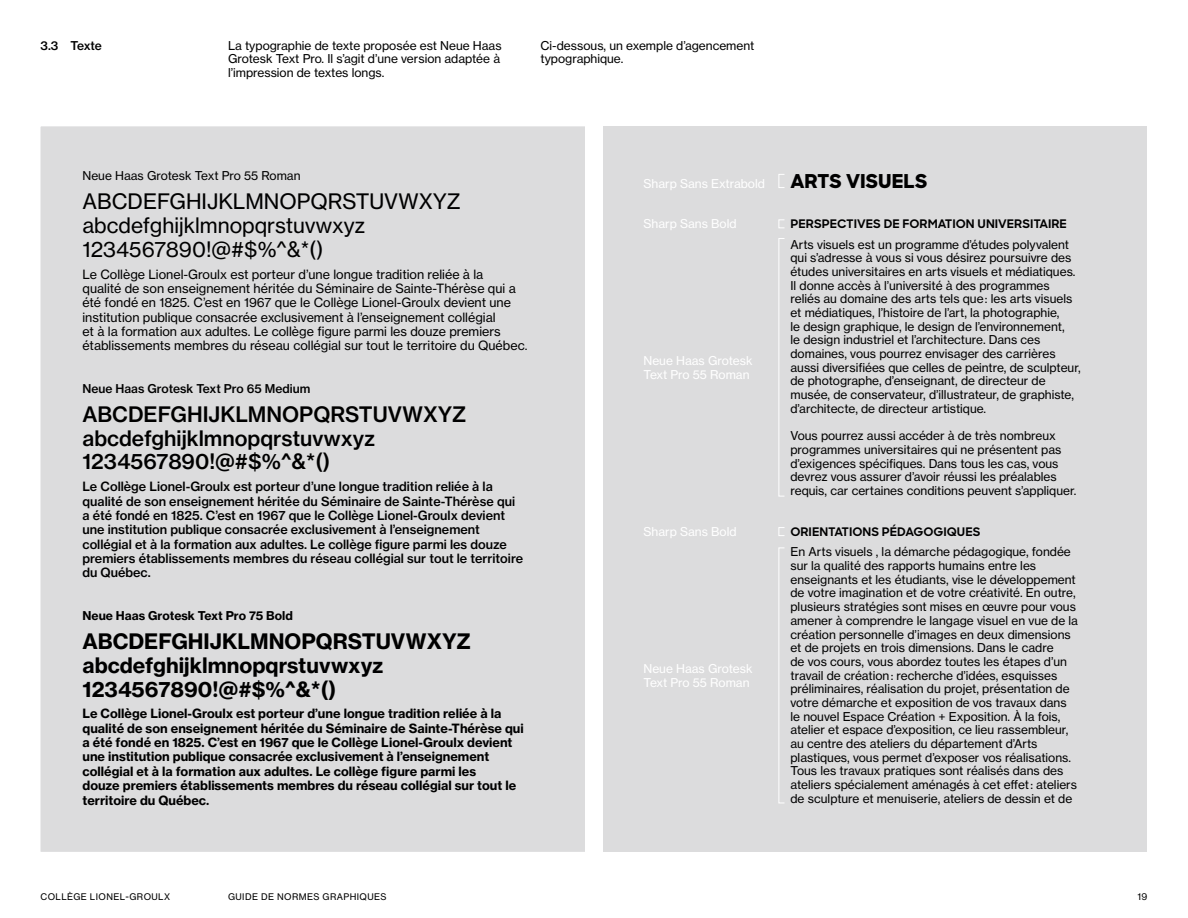
<style>
.page{position:relative;width:1188px;height:918px;background:#fff}
.page>*{position:absolute;margin:0;border:0;box-sizing:border-box;transform-origin:0 0}
.t1{font:21px/24px "N Haas Grotesk TX Pro 55 Rg";color:#000}
.t2{font:21px/24px "N Haas Grotesk TX Pro 65 Md";color:#000}
.t3{font:700 21px/24px "Haas Grot Text R 75";color:#000}
.t4{font:800 19.35px "Sharp Sans";color:#000}
.t5{font:12.6px/14.4px "N Haas Grotesk TX Pro 55 Rg";color:#000}
.t6{font:12.6px/14.4px "N Haas Grotesk TX Pro 65 Md";color:#000}
.t7{font:700 12.6px/14.4px "Haas Grot Text R 75";color:#000}
.t8{font:12px/13.6px "N Haas Grotesk TX Pro 55 Rg";color:#000}
.t9{font:12px/13.6px "N Haas Grotesk TX Pro 55 Rg";color:#fff}
.t10{font:700 12px "Sharp Sans";color:#000}
.t11{font:12px "N Haas Grotesk TX Pro 65 Md";color:#000}
.t12{font:700 12px "Haas Grot Text R 75";color:#000}
.t13{font:9px "N Haas Grotesk TX Pro 55 Rg";letter-spacing:.045em;color:#000}
.s1{font-family:"Haas Grot Text R 55 Roman"}
</style>
<div class="page">
<div style="left:40px;top:126px;width:1108px;height:726px;background:#dcdcdd"></div>
<div style="left:778px;top:238px;width:7px;height:258px;border:1px solid #fff"></div>
<div style="left:778px;top:527px;width:7px;height:9px;border:1px solid #fff"></div>
<div style="left:778px;top:219px;width:7px;height:9px;border:1px solid #fff"></div>
<div style="left:778px;top:174px;width:7px;height:14px;border:1px solid #fff"></div>
<div style="left:778px;top:548px;width:7px;height:255px;border:1px solid #fff"></div>
<svg style="left:40px;top:126px;width:563px;height:726px"></svg>
<p class="t11" style="left:40px;top:38px;width:63px">3.3 Texte</p>
<p class="t8" style="left:228px;top:38px;width:275px">La typographie de texte proposée est Neue Haas<br>Grotesk Text Pro. Il s’agit d’une version adaptée à l’impression de textes longs.</p>
<p class="t8" style="left:541px;top:38px;width:215px">Ci-dessous, un exemple d’agencement typographique.</p>
<p class="t8" style="left:82px;top:169px;width:220px">Neue Haas Grotesk Text Pro 55 Roman</p>
<h1 class="t1" style="left:82px;top:189px;width:380px">ABCDEFGHIJKLMNOPQRSTUVWXYZ abcdefghijklmnopqrstuvwxyz<br>1234567890!@#$%^&amp;*()</h1>
<p class="t5" style="left:82px;top:267px;width:446px">Le Collège Lionel-Groulx est porteur d’une longue tradition reliée à la<br>qualité de son enseignement héritée du Séminaire de Sainte-Thérèse qui a été fondé en 1825. C’est en 1967 que le Collège Lionel-Groulx devient une institution publique consacrée exclusivement à l’enseignement collégial<br>et à la formation aux adultes. Le collège figure parmi les douze premiers établissements membres du réseau collégial sur tout le territoire du Québec<span class="s1">.</span></p>
<p class="t11" style="left:82px;top:381px;width:229px">Neue Haas Grotesk Text Pro 65 Medium</p>
<h1 class="t2" style="left:82px;top:402px;width:385px">ABCDEFGHIJKLMNOPQRSTUVWXYZ abcdefghijklmnopqrstuvwxyz<br>1234567890!@#$%^&amp;*()</h1>
<p class="t6" style="left:82px;top:479px;width:442px">Le Collège Lionel-Groulx est porteur d’une longue tradition reliée à la qualité de son enseignement héritée du Séminaire de Sainte-Thérèse qui a été fondé en 1825. C’est en 1967 que le Collège Lionel-Groulx devient une institution publique consacrée exclusivement à l’enseignement collégial et à la formation aux adultes. Le collège figure parmi les douze premiers établissements membres du réseau collégial sur tout le territoire du Québec.</p>
<p class="t12" style="left:82px;top:608px;width:212px">Neue Haas Grotesk Text Pro 75 Bold</p>
<h1 class="t3" style="left:82px;top:629px;width:390px">ABCDEFGHIJKLMNOPQRSTUVWXYZ abcdefghijklmnopqrstuvwxyz<br>1234567890!@#$%^&amp;*()</h1>
<p class="t7" style="left:82px;top:707px;width:443px">Le Collège Lionel-Groulx est porteur d’une longue tradition reliée à la qualité de son enseignement héritée du Séminaire de Sainte-Thérèse qui a été fondé en 1825. C’est en 1967 que le Collège Lionel-Groulx devient une institution publique consacrée exclusivement à l’enseignement collégial et à la formation aux adultes. Le collège figure parmi les<br>douze premiers établissements membres du réseau collégial sur tout le territoire du Québec.</p>
<p class="t9" style="left:644px;top:177px;width:123px">Sharp Sans Extrabold</p>
<p class="t9" style="left:644px;top:217px;width:95px">Sharp Sans Bold</p>
<p class="t9" style="left:644px;top:354px;width:111px">Neue Haas Grotesk<br>Text Pro 55 Roman</p>
<p class="t9" style="left:644px;top:525px;width:95px">Sharp Sans Bold</p>
<p class="t9" style="left:644px;top:662px;width:111px">Neue Haas Grotesk<br>Text Pro 55 Roman</p>
<h2 class="t4" style="left:790px;top:166px;width:139px">ARTS VISUELS</h2>
<p class="t10" style="left:790px;top:215px;width:278px">PERSPECTIVES DE FORMATION UNIVERSITAIRE</p>
<p class="t8" style="left:790px;top:237px;width:292px">Arts visuels est un programme d’études polyvalent qui s’adresse à vous si vous désirez poursuivre des études universitaires en arts visuels et médiatiques.<br>Il donne accès à l’université à des programmes reliés au domaine des arts tels que : les arts visuels et médiatiques, l’histoire de l’art, la photographie,<br>le design graphique, le design de l’environnement,<br>le design industriel et l’architecture. Dans ces domaines, vous pourrez envisager des carrières aussi diversifiées que celles de peintre, de sculpteur, de photographe, d’enseignant, de directeur de musée, de conservateur, d’illustrateur, de graphiste, d’architecte, de directeur artistique.</p>
<p class="t8" style="left:790px;top:429px;width:288px">Vous pourrez aussi accéder à de très nombreux programmes universitaires qui ne présentent pas d’exigences spécifiques. Dans tous les cas, vous devrez vous assurer d’avoir réussi les préalables requis, car certaines conditions peuvent s’appliquer.</p>
<p class="t10" style="left:790px;top:523px;width:191px">ORIENTATIONS PÉDAGOGIQUES</p>
<p class="t8" style="left:790px;top:545px;width:289px">En Arts visuels , la démarche pédagogique, fondée sur la qualité des rapports humains entre les enseignants et les étudiants, vise le développement de votre imagination et de votre créativité. En outre, plusieurs stratégies sont mises en œuvre pour vous amener à comprendre le langage visuel en vue de la création personnelle d’images en deux dimensions et de projets en trois dimensions. Dans le cadre<br>de vos cours, vous abordez toutes les étapes d’un travail de création : recherche d’idées, esquisses préliminaires, réalisation du projet, présentation de votre démarche et exposition de vos travaux dans le nouvel Espace Création + Exposition. À la fois, atelier et espace d’exposition, ce lieu rassembleur, au centre des ateliers du département d’Arts plastiques, vous permet d’exposer vos réalisations.<br>Tous les travaux pratiques sont réalisés dans des ateliers spécialement aménagés à cet effet : ateliers de sculpture et menuiserie, ateliers de dessin et de</p>
<p class="t13" style="left:41px;top:891px;width:131px">COLLÈGE LIONEL-GROULX</p>
<p class="t13" style="left:228px;top:891px;width:160px">GUIDE DE NORMES GRAPHIQUES</p>
<p class="t13" style="left:1137px;top:891px;width:11px">19</p>
</div>
